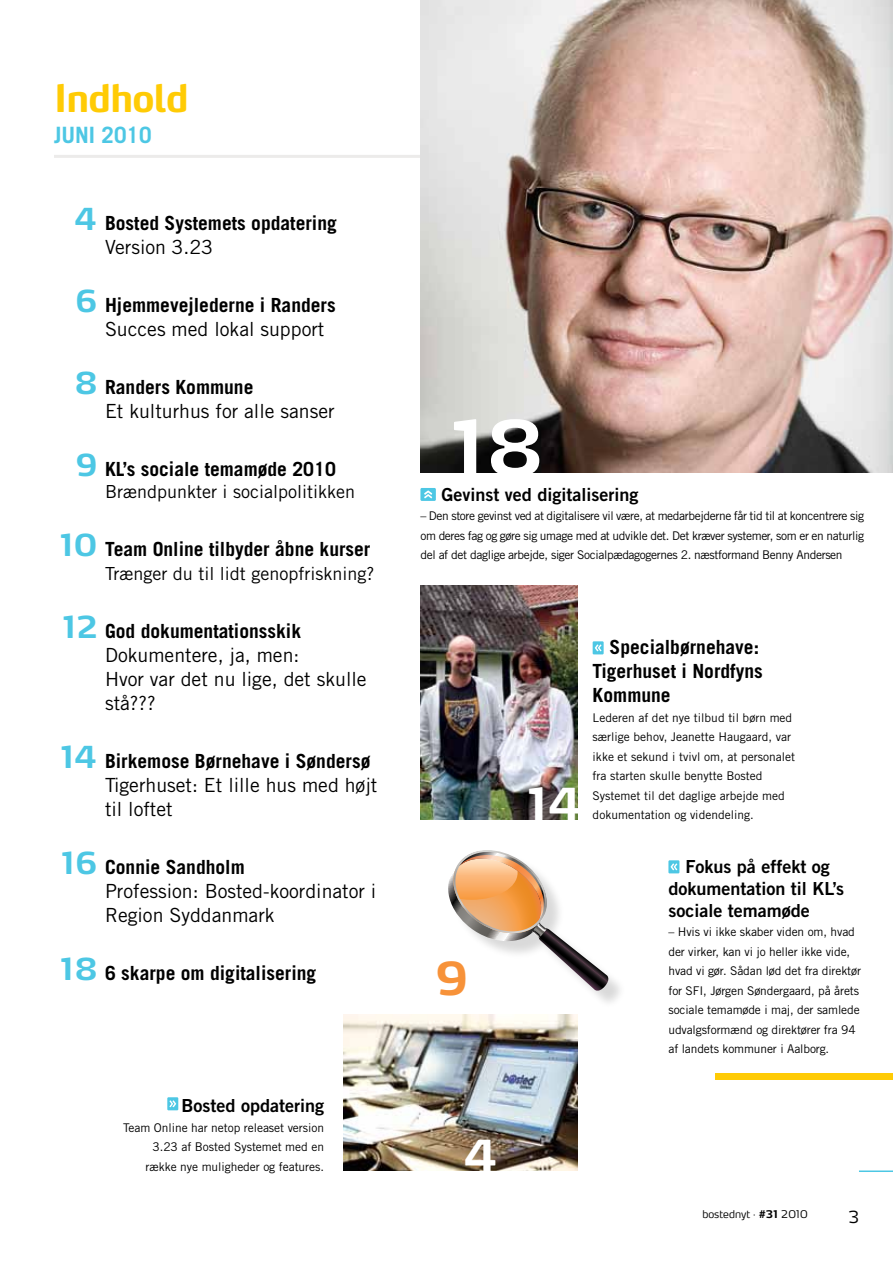
<style>
.page{position:relative;width:893px;height:1263px;background:#fff}
.page>*{position:absolute;margin:0;border:0;box-sizing:border-box;transform-origin:0 0}
.t1{font:700 75px "Max LF";color:#fff}
.t2{font:700 45px "Max LF";color:#fff}
.t3{font:700 45px "Max LF";color:#f79239}
.t4{font:700 37.5px "Max";color:#ffcb05}
.t5{font:700 22.5px "Trade Gothic LT Std";color:#4dc7e4}
.t6{font:19.5px/24px "Trade Gothic LT Std";color:#000}
.t7{font:700 19.5px/24px "Trade Gothic LT Std";color:#000}
.t8{font:18px/21.6px "Trade Gothic LT Std Bd 2";color:#000}
.t9{font:18px "Trade Gothic LT Std";color:#000}
.t10{font:300 16.5px "Max LF";color:#000}
.t11{font:12px/19.5px "Trade Gothic LT Std";letter-spacing:-.005em;color:#000}
.t12{font:300 10.5px "Max LF";letter-spacing:.02em;color:#000}
.s1{font-family:"Max LF";font-size:30px;color:#4dc7e4}
.s2{font-weight:400}
.s3{font-family:"Max LF";font-weight:700;font-size:30px;color:#4dc7e4}
.s4{font-weight:700}
</style>
<div class="page">
<hr style="left:54px;top:155px;width:373px;height:3px;background:#ecebea">
<div style="left:420px;top:488px;width:16px;height:13px;background:#4dc7e4"></div>
<svg style="left:424px;top:490px;width:8px;height:8px"></svg>
<div style="left:593px;top:641px;width:11px;height:13px;background:#4dc7e4"></div>
<svg style="left:595px;top:644px;width:6px;height:7px"></svg>
<div style="left:668px;top:860px;width:11px;height:13px;background:#4dc7e4"></div>
<svg style="left:670px;top:863px;width:7px;height:7px"></svg>
<div style="left:167px;top:1097px;width:11px;height:13px;background:#4dc7e4"></div>
<svg style="left:169px;top:1100px;width:7px;height:7px"></svg>
<hr style="left:859px;top:1170px;width:34px;height:2px;background:#4dc7e4">
<img style="left:420px;top:0;width:473px;height:472px">
<img style="left:421px;top:585px;width:156px;height:234px">
<img style="left:343px;top:1014px;width:234px;height:156px">
<div style="left:716px;top:1073px;width:177px;height:6px;background:#ffcb05"></div>
<svg style="left:448px;top:850px;width:163px;height:143px"></svg>
<h3 class="t4" style="left:54px;top:74px;width:136px">Indhold</h3>
<h3 class="t5" style="left:54px;top:121px;width:99px">Juni 2010</h3>
<h3 class="t7" style="left:105px;top:211px;width:233px;text-indent:-31px"><span class="s1">4</span> Bosted Systemets opdatering<br><span class="s2">Version 3.23</span></h3>
<h3 class="t7" style="left:105px;top:293px;width:232px;text-indent:-30px"><span class="s1">6</span> Hjemmevejlederne i Randers<br><span class="s2">Succes med lokal support</span></h3>
<h3 class="t6" style="left:105px;top:375px;width:231px;text-indent:-30px"><span class="s3">8</span> <span class="s4">Randers Kommune<br></span>Et kulturhus for alle sanser</h3>
<h3 class="t7" style="left:76px;top:457px;width:262px"><span class="s1">9</span> KL’s sociale temamøde 2010</h3>
<h3 class="t9" style="left:105px;top:481px;width:252px">Brændpunkter i socialpolitikken</h3>
<h3 class="t7" style="left:61px;top:537px;width:311px"><span class="s1">10</span> Team Online tilbyder åbne kurser</h3>
<h3 class="t9" style="left:105px;top:563px;width:271px">Trænger du til lidt genopfriskning?</h3>
<h3 class="t6" style="left:105px;top:619px;width:263px;text-indent:-42px"><span class="s3">12</span> <span class="s4">God dokumentationsskik<br></span>Dokumentere, ja, men:<br>Hvor var det nu lige, det skulle stå???</h3>
<h3 class="t6" style="left:105px;top:749px;width:274px;text-indent:-44px"><span class="s3">14</span> <span class="s4">Birkemose Børnehave i Søndersø<br></span>Tigerhuset: Et lille hus med højt til loftet</h3>
<h3 class="t6" style="left:105px;top:855px;width:273px;text-indent:-43px"><span class="s3">16</span> <span class="s4">Connie Sandholm<br></span>Profession: Bosted-koordinator i<br>Region Syddanmark</h3>
<h3 class="t7" style="left:61px;top:961px;width:257px"><span class="s1">18</span> 6 skarpe om digitalisering</h3>
<h3 class="t8" style="left:181px;top:1094px;width:144px">Bosted opdatering</h3>
<p class="t11" style="left:123px;top:1117px;width:202px;text-align:right">Team Online har netop releaset version<br>3.23 af Bosted Systemet med en række nye muligheder og features.</p>
<h1 class="t1" style="left:452px;top:401px;width:93px">18</h1>
<h3 class="t8" style="left:441px;top:483px;width:198px">Gevinst ved digitalisering</h3>
<p class="t11" style="left:420px;top:506px;width:445px;text-align:justify">– Den store gevinst ved at digitalisere vil være, at medarbejderne får tid til at koncentrere sig om deres fag og gøre sig umage med at udvikle det. Det kræver systemer, som er en naturlig del af det daglige arbejde, siger Socialpædagogernes 2. næstformand Benny Andersen</p>
<h2 class="t3" style="left:435px;top:950px;width:34px">9</h2>
<h2 class="t2" style="left:528px;top:776px;width:56px">14</h2>
<h3 class="t7" style="left:593px;top:635px;width:172px;text-indent:17px">Specialbørnehave:<br>Tigerhuset i Nordfyns<br>Kommune</h3>
<p class="t11" style="left:593px;top:708px;width:204px">Lederen af det nye tilbud til børn med særlige behov, Jeanette Haugaard, var ikke et sekund i tvivl om, at personalet fra starten skulle benytte Bosted Systemet til det daglige arbejde med dokumentation og videndeling.</p>
<h3 class="t8" style="left:668px;top:856px;width:177px;text-indent:17px">Fokus på effekt og dokumentation til KL’s sociale temamøde</h3>
<p class="t11" style="left:668px;top:922px;width:194px">– Hvis vi ikke skaber viden om, hvad der virker, kan vi jo heller ikke vide, hvad vi gør. Sådan lød det fra direktør for SFI, Jørgen Søndergaard, på årets sociale temamøde i maj, der samlede udvalgsformænd og direktører fra 94 af landets kommuner i Aalborg.</p>
<h2 class="t2" style="left:463px;top:1128px;width:37px">4</h2>
<p class="t12" style="left:702px;top:1207px;width:107px">bostednyt · <span class="s4">#31</span> 2010</p>
<h3 class="t10" style="left:848px;top:1206px;width:12px">3</h3>
</div>
